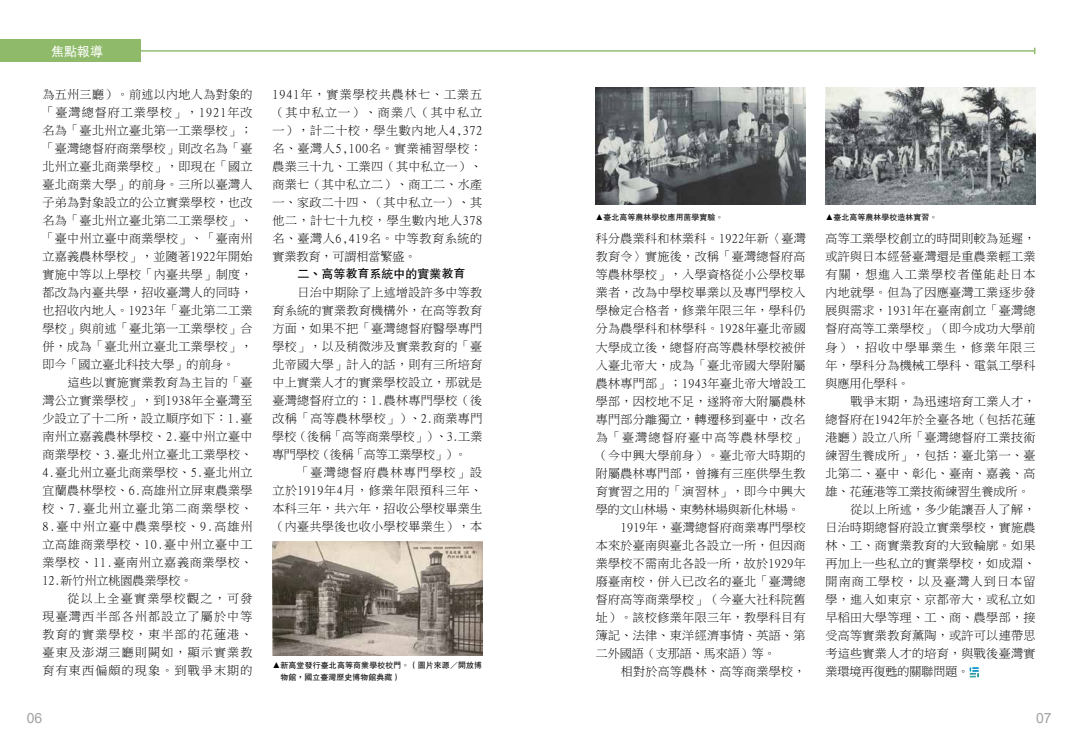
<style>
.page{position:relative;width:1078px;height:738px;background:#fff}
.page>*{position:absolute;margin:0;border:0;box-sizing:border-box;transform-origin:0 0}
.t1{font:14px "Arial";color:#9fa0a0}
.t2{font:13px "FZHTB B51 0";color:#fff}
.t3{font:12px/18px "Ming Li U";letter-spacing:.03em;color:#000;text-align:justify}
.t4{font:12px "Ming Li U";color:#000}
.t5{font:12px "Ming Li U";letter-spacing:.1em;color:#000}
.t6{font:12px "FZHTB B51 0";color:#000}
.t7{font:8px/12px "FZHTB B51 0";color:#000}
</style>
<div class="page">
<svg style="left:969px;top:667px;width:9px;height:9px"></svg>
<div style="left:0;top:40px;width:141px;height:22px;background:#8eba69"></div>
<hr style="left:129px;top:50px;width:905px;height:2px;background:#8eba69">
<img style="left:825px;top:88px;width:210px;height:116px">
<img style="left:272px;top:541px;width:210px;height:114px">
<img style="left:595px;top:88px;width:210px;height:116px">
<p class="t2" style="left:51px;top:44px;width:53px">焦點報導</p>
<p class="t3" style="left:43px;top:85px;width:211px">為五州三廳）。前述以內地人為對象的「臺灣總督府工業學校」，1921年改名為「臺北州立臺北第一工業學校」；「臺灣總督府商業學校」則改名為「臺北州立臺北商業學校」，即現在「國立臺北商業大學」的前身。三所以臺灣人子弟為對象設立的公立實業學校，也改名為「臺北州立臺北第二工業學校」、「臺中州立臺中商業學校」、「臺南州立嘉義農林學校」，並隨著1922年開始實施中等以上學校「內臺共學」制度，都改為內臺共學，招收臺灣人的同時，也招收內地人。1923年「臺北第二工業學校」與前述「臺北第一工業學校」合併，成為「臺北州立臺北工業學校」，即今「國立臺北科技大學」的前身。</p>
<p class="t3" style="left:43px;top:373px;width:211px;text-indent:25px">這些以實施實業教育為主旨的「臺灣公立實業學校」，到1938年全臺灣至少設立了十二所，設立順序如下：1.臺南州立嘉義農林學校、2.臺中州立臺中商業學校、3.臺北州立臺北工業學校、4.臺北州立臺北商業學校、5.臺北州立宜蘭農林學校、6.高雄州立屏東農業學校、7.臺北州立臺北第二商業學校、8.臺中州立臺中農業學校、9.高雄州立高雄商業學校、10.臺中州立臺中工業學校、11.臺南州立嘉義商業學校、12.新竹州立桃園農業學校。</p>
<p class="t3" style="left:43px;top:589px;width:211px;text-indent:25px">從以上全臺實業學校觀之，可發現臺灣西半部各州都設立了屬於中等教育的實業學校，東半部的花蓮港、臺東及澎湖三廳則闕如，顯示實業教育有東西偏頗的現象。到戰爭末期的</p>
<p class="t3" style="left:272px;top:85px;width:211px">1941年，實業學校共農林七、工業五（其中私立一）、商業八（其中私立一），計二十校，學生數內地人4,372名、臺灣人5,100名。實業補習學校：農業三十九、工業四（其中私立一）、商業七（其中私立二）、商工二、水產一、家政二十四、（其中私立一）、其他二，計七十九校，學生數內地人378名、臺灣人6,419名。中等教育系統的實業教育，可謂相當繁盛。</p>
<p class="t6" style="left:297px;top:267px;width:169px">二、高等教育系統中的實業教育</p>
<p class="t3" style="left:272px;top:283px;width:212px;text-indent:25px">日治中期除了上述增設許多中等教育系統的實業教育機構外，在高等教育方面，如果不把「臺灣總督府醫學專門學校」，以及稍微涉及實業教育的「臺北帝國大學」計入的話，則有三所培育中上實業人才的實業學校設立，那就是臺灣總督府立的：1.農林專門學校（後改稱「高等農林學校」）、2.商業專門學校（後稱「高等商業學校」）、3.工業專門學校（後稱「高等工業學校」）。</p>
<p class="t3" style="left:272px;top:463px;width:211px;text-indent:25px">「臺灣總督府農林專門學校」設立於1919年4月，修業年限預科三年、本科三年，共六年，招收公學校畢業生（內臺共學後也收小學校畢業生），本</p>
<p class="t7" style="left:280px;top:658px;width:203px;text-indent:-8px">▲新高堂發行臺北高等商業學校校門。（圖片來源／開放博物館，國立臺灣歷史博物館典藏）</p>
<p class="t7" style="left:595px;top:211px;width:129px">▲臺北高等農林學校應用菌學實驗。</p>
<p class="t3" style="left:595px;top:229px;width:211px">科分農業科和林業科。1922年新〈臺灣</p>
<p class="t3" style="left:595px;top:247px;width:211px">教育令〉實施後，改稱「臺灣總督府高</p>
<p class="t3" style="left:595px;top:265px;width:211px">等農林學校」，入學資格從小公學校畢</p>
<p class="t3" style="left:595px;top:283px;width:211px">業者，改為中學校畢業以及專門學校入</p>
<p class="t3" style="left:595px;top:301px;width:211px">學檢定合格者，修業年限三年，學科仍</p>
<p class="t3" style="left:595px;top:319px;width:211px">分為農學科和林學科。1928年臺北帝國</p>
<p class="t3" style="left:595px;top:337px;width:211px">大學成立後，總督府高等農林學校被併</p>
<p class="t3" style="left:595px;top:355px;width:211px">入臺北帝大，成為「臺北帝國大學附屬</p>
<p class="t3" style="left:595px;top:373px;width:211px">農林專門部」；1943年臺北帝大增設工</p>
<p class="t3" style="left:595px;top:391px;width:211px">學部，因校地不足，遂將帝大附屬農林</p>
<p class="t3" style="left:595px;top:409px;width:211px">專門部分離獨立，轉遷移到臺中，改名</p>
<p class="t5" style="left:595px;top:430px;width:211px">為「臺灣總督府臺中高等農林學校」</p>
<p class="t3" style="left:595px;top:445px;width:211px">（今中興大學前身）。臺北帝大時期的</p>
<p class="t3" style="left:595px;top:463px;width:211px">附屬農林專門部，曾擁有三座供學生教</p>
<p class="t3" style="left:595px;top:481px;width:211px">育實習之用的「演習林」，即今中興大</p>
<p class="t4" style="left:595px;top:502px;width:205px">學的文山林場、東勢林場與新化林場。</p>
<p class="t3" style="left:620px;top:517px;width:186px">1919年，臺灣總督府商業專門學校</p>
<p class="t3" style="left:595px;top:535px;width:211px">本來於臺南與臺北各設立一所，但因商</p>
<p class="t3" style="left:595px;top:553px;width:211px">業學校不需南北各設一所，故於1929年</p>
<p class="t3" style="left:595px;top:571px;width:211px">廢臺南校，併入已改名的臺北「臺灣總</p>
<p class="t3" style="left:595px;top:589px;width:211px">督府高等商業學校」（今臺大社科院舊</p>
<p class="t3" style="left:595px;top:607px;width:211px">址）。該校修業年限三年，教學科目有</p>
<p class="t3" style="left:595px;top:625px;width:211px">簿記、法律、東洋經濟事情、英語、第</p>
<p class="t4" style="left:595px;top:646px;width:181px">二外國語（支那語、馬來語）等。</p>
<p class="t3" style="left:620px;top:661px;width:186px">相對於高等農林、高等商業學校，</p>
<p class="t7" style="left:825px;top:211px;width:113px">▲臺北高等農林學校造林實習。</p>
<p class="t3" style="left:825px;top:229px;width:211px">高等工業學校創立的時間則較為延遲，或許與日本經營臺灣還是重農業輕工業有關，想進入工業學校者僅能赴日本內地就學。但為了因應臺灣工業逐步發展與需求，1931年在臺南創立「臺灣總督府高等工業學校」（即今成功大學前身），招收中學畢業生，修業年限三年，學科分為機械工學科、電氣工學科與應用化學科。</p>
<p class="t3" style="left:850px;top:391px;width:186px">戰爭末期，為迅速培育工業人才，</p>
<p class="t3" style="left:825px;top:409px;width:211px">總督府在1942年於全臺各地（包括花蓮</p>
<p class="t3" style="left:825px;top:427px;width:211px">港廳）設立八所「臺灣總督府工業技術</p>
<p class="t3" style="left:825px;top:445px;width:211px">練習生養成所」，包括：臺北第一、臺</p>
<p class="t3" style="left:825px;top:463px;width:211px">北第二、臺中、彰化、臺南、嘉義、高</p>
<p class="t4" style="left:825px;top:484px;width:205px">雄、花蓮港等工業技術練習生養成所。</p>
<p class="t3" style="left:850px;top:499px;width:186px">從以上所述，多少能讓吾人了解，</p>
<p class="t3" style="left:825px;top:517px;width:211px">日治時期總督府設立實業學校，實施農</p>
<p class="t3" style="left:825px;top:535px;width:211px">林、工、商實業教育的大致輪廓。如果</p>
<p class="t3" style="left:825px;top:553px;width:211px">再加上一些私立的實業學校，如成淵、</p>
<p class="t5" style="left:825px;top:574px;width:211px">開南商工學校，以及臺灣人到日本留</p>
<p class="t3" style="left:825px;top:589px;width:211px">學，進入如東京、京都帝大，或私立如</p>
<p class="t3" style="left:825px;top:607px;width:211px">早稻田大學等理、工、商、農學部，接</p>
<p class="t3" style="left:825px;top:625px;width:211px">受高等實業教育薰陶，或許可以連帶思</p>
<p class="t3" style="left:825px;top:643px;width:211px">考這些實業人才的培育，與戰後臺灣實</p>
<p class="t4" style="left:825px;top:664px;width:145px">業環境再復甦的關聯問題。</p>
<p class="t1" style="left:27px;top:708px;width:17px">06</p>
<p class="t1" style="left:1035px;top:708px;width:17px">07</p>
</div>
